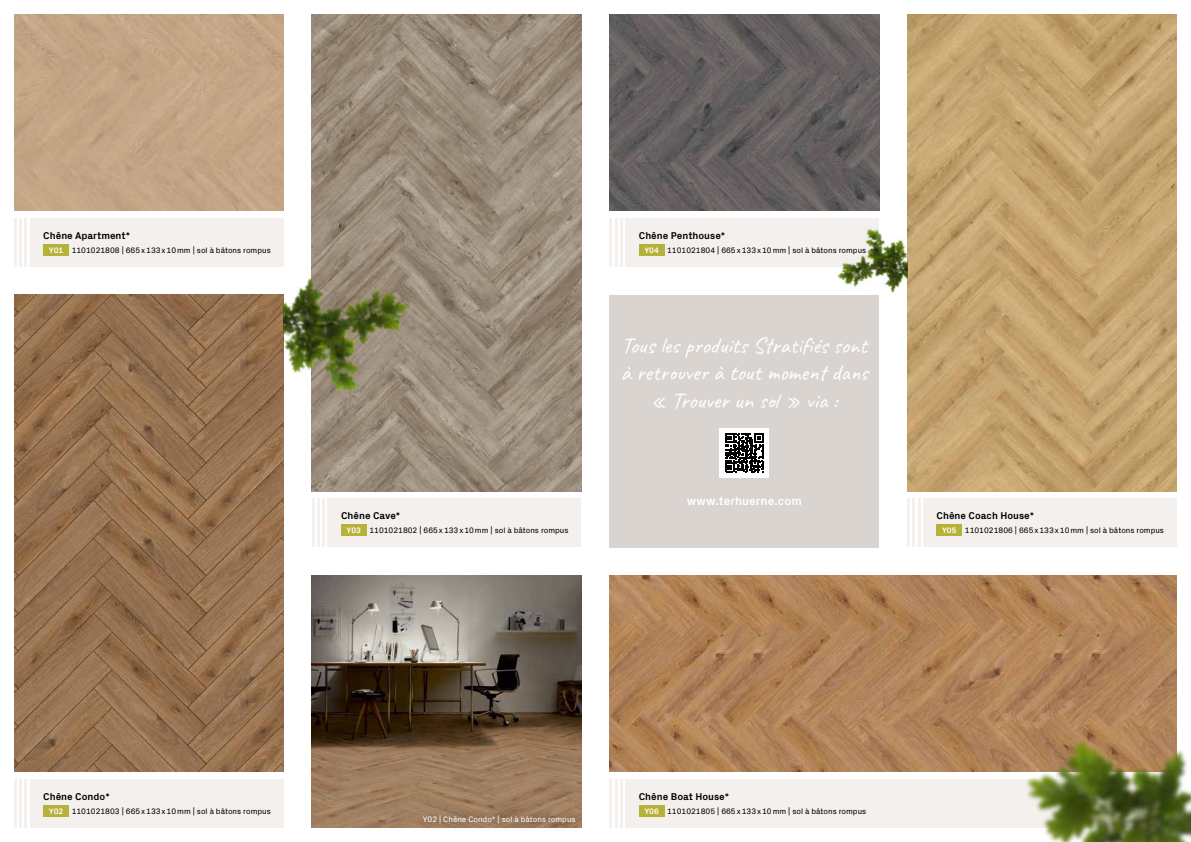
<style>
.page{position:relative;width:1191px;height:842px;background:#fff}
.page>*{position:absolute;margin:0;border:0;box-sizing:border-box;transform-origin:0 0}
.t1{font:23px/27.5px "Caveat";color:#fff;text-align:center}
.t2{font:700 12px "Px Grotesk";color:#fff}
.t3{font:700 10px "Px Grotesk";color:#000}
.t4{font:8px "Px Grotesk";color:#000}
.t5{font:8px "Px Grotesk";color:#fff}
.t6{font:700 8px "Px Grotesk";color:#fff}
</style>
<div class="page">
<img style="left:14px;top:295px;width:269px;height:476px">
<img style="left:907px;top:14px;width:269px;height:477px">
<img style="left:609px;top:575px;width:358px;height:197px">
<img style="left:609px;top:14px;width:270px;height:197px">
<img style="left:312px;top:14px;width:269px;height:477px">
<img style="left:312px;top:575px;width:269px;height:253px">
<div style="left:414px;top:806px;width:171px;height:26px;background:#322116;opacity:.8"></div>
<div style="left:625px;top:218px;width:254px;height:49px;background:#f3f0ee"></div>
<div style="left:30px;top:218px;width:253px;height:49px;background:#f3f0ee"></div>
<div style="left:923px;top:498px;width:253px;height:49px;background:#f3f0ee"></div>
<div style="left:327px;top:498px;width:254px;height:49px;background:#f3f0ee"></div>
<div style="left:625px;top:779px;width:551px;height:49px;background:#f3f0ee"></div>
<div style="left:30px;top:779px;width:253px;height:49px;background:#f3f0ee"></div>
<hr style="left:609px;top:218px;width:3px;height:49px;background:#f3f0ee">
<hr style="left:14px;top:218px;width:3px;height:49px;background:#f3f0ee">
<hr style="left:907px;top:498px;width:3px;height:49px;background:#f3f0ee">
<hr style="left:312px;top:498px;width:2px;height:49px;background:#f3f0ee">
<hr style="left:609px;top:779px;width:3px;height:49px;background:#f3f0ee">
<hr style="left:14px;top:779px;width:3px;height:49px;background:#f3f0ee">
<hr style="left:615px;top:218px;width:2px;height:49px;background:#f3f0ee">
<hr style="left:19px;top:218px;width:3px;height:49px;background:#f3f0ee">
<hr style="left:912px;top:498px;width:3px;height:49px;background:#f3f0ee">
<hr style="left:317px;top:498px;width:3px;height:49px;background:#f3f0ee">
<hr style="left:615px;top:779px;width:2px;height:49px;background:#f3f0ee">
<hr style="left:19px;top:779px;width:3px;height:49px;background:#f3f0ee">
<hr style="left:620px;top:218px;width:2px;height:49px;background:#f3f0ee">
<hr style="left:25px;top:218px;width:2px;height:49px;background:#f3f0ee">
<hr style="left:917px;top:498px;width:3px;height:49px;background:#f3f0ee">
<hr style="left:322px;top:498px;width:3px;height:49px;background:#f3f0ee">
<hr style="left:620px;top:779px;width:2px;height:49px;background:#f3f0ee">
<hr style="left:25px;top:779px;width:2px;height:49px;background:#f3f0ee">
<div style="left:639px;top:244px;width:25px;height:12px;background:#b6b138"></div>
<div style="left:43px;top:244px;width:26px;height:12px;background:#b6b138"></div>
<div style="left:936px;top:525px;width:26px;height:11px;background:#b6b138"></div>
<div style="left:341px;top:525px;width:25px;height:11px;background:#b6b138"></div>
<div style="left:639px;top:805px;width:25px;height:11px;background:#b6b138"></div>
<div style="left:43px;top:805px;width:26px;height:11px;background:#b6b138"></div>
<img style="left:837px;top:229px;width:70px;height:64px">
<img style="left:283px;top:275px;width:134px;height:120px">
<div style="left:609px;top:295px;width:270px;height:252px;background:#dad4d0"></div>
<div style="left:719px;top:428px;width:50px;height:49px;background:#fff"></div>
<svg style="left:725px;top:433px;width:39px;height:39px"></svg>
<img style="left:967px;top:575px;width:224px;height:267px">
<p class="t3" style="left:43px;top:228px;width:88px">Chêne Apartment*</p>
<p class="t3" style="left:639px;top:228px;width:88px">Chêne Penthouse*</p>
<p class="t4" style="left:72px;top:244px;width:201px">1101021808 | 665 x 133 x 10 mm | sol à bâtons rompus</p>
<p class="t4" style="left:667px;top:244px;width:201px">1101021804 | 665 x 133 x 10 mm | sol à bâtons rompus</p>
<p class="t6" style="left:49px;top:244px;width:16px">Y01</p>
<p class="t6" style="left:644px;top:244px;width:16px">Y04</p>
<h1 class="t1" style="left:620px;top:331px;width:249px">Tous les produits Stratifiés sont à retrouver à tout moment dans « Trouver un sol » via :</h1>
<h2 class="t2" style="left:687px;top:492px;width:116px">www.terhuerne.com</h2>
<p class="t3" style="left:341px;top:508px;width:61px">Chêne Cave*</p>
<p class="t3" style="left:936px;top:508px;width:99px">Chêne Coach House*</p>
<p class="t4" style="left:369px;top:524px;width:201px">1101021802 | 665 x 133 x 10 mm | sol à bâtons rompus</p>
<p class="t4" style="left:965px;top:524px;width:201px">1101021806 | 665 x 133 x 10 mm | sol à bâtons rompus</p>
<p class="t6" style="left:346px;top:524px;width:16px">Y03</p>
<p class="t6" style="left:942px;top:524px;width:16px">Y05</p>
<p class="t3" style="left:43px;top:789px;width:68px">Chêne Condo*</p>
<p class="t3" style="left:639px;top:789px;width:92px">Chêne Boat House*</p>
<p class="t4" style="left:72px;top:805px;width:201px">1101021803 | 665 x 133 x 10 mm | sol à bâtons rompus</p>
<p class="t4" style="left:667px;top:805px;width:201px">1101021805 | 665 x 133 x 10 mm | sol à bâtons rompus</p>
<p class="t6" style="left:49px;top:805px;width:16px">Y02</p>
<p class="t6" style="left:644px;top:805px;width:16px">Y06</p>
<p class="t5" style="left:423px;top:813px;width:154px">Y02 | Chêne Condo* | sol à bâtons rompus</p>
</div>
